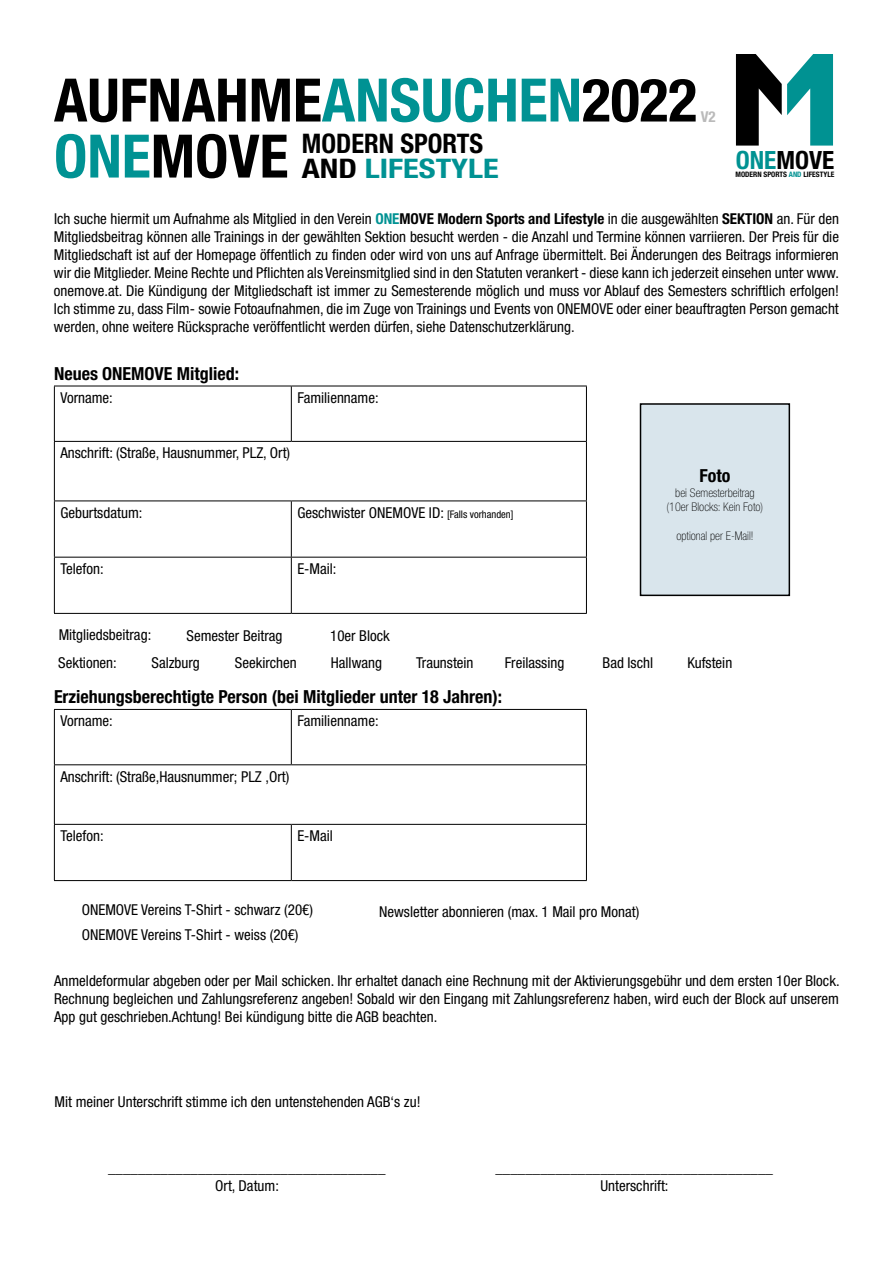
<style>
.page{position:relative;width:893px;height:1263px;background:#fff}
.page>*{position:absolute;margin:0;border:0;box-sizing:border-box;transform-origin:0 0}
.t1{font:700 condensed 60px "Helvetica Neue LT Pro";color:#000}
.t2{font:700 condensed 27px/25.2px "Helvetica Neue LT Pro";color:#000}
.t3{font:700 condensed 25.2px "Helvetica Neue LT Pro";color:#000}
.t4{font:700 condensed 18px "Helvetica Neue LT Pro";color:#000}
.t5{font:condensed 15px/18px "Helvetica Neue LT Pro";color:#000;text-align:justify}
.t6{font:700 condensed 15px "Helvetica Neue LT Pro";color:#bababa}
.t7{font:100 condensed 12px/14.4px "Helvetica Neue LT Pro";color:#000;text-align:center}
.t8{font:700 condensed 7.5px "Helvetica Neue LT Pro";color:#000}
.s1{color:#009293}
.s2{font-weight:700;color:#009293}
.s3{font-weight:700}
.s4{color:#009292}
.s5{font-size:10.5px}
</style>
<div class="page">
<hr style="left:54px;top:386px;width:237px;height:1px;background:#000">
<hr style="left:54px;top:386px;width:1px;height:55px;background:#000">
<hr style="left:291px;top:386px;width:296px;height:1px;background:#000">
<hr style="left:291px;top:386px;width:1px;height:55px;background:#000">
<hr style="left:586px;top:386px;width:1px;height:55px;background:#000">
<hr style="left:54px;top:441px;width:237px;height:1px;background:#000">
<hr style="left:54px;top:442px;width:1px;height:58px;background:#000">
<hr style="left:291px;top:441px;width:296px;height:1px;background:#000">
<hr style="left:586px;top:442px;width:1px;height:58px;background:#000">
<hr style="left:54px;top:500px;width:237px;height:1px;background:#000">
<hr style="left:54px;top:501px;width:1px;height:56px;background:#000">
<hr style="left:291px;top:500px;width:296px;height:1px;background:#000">
<hr style="left:291px;top:501px;width:1px;height:56px;background:#000">
<hr style="left:586px;top:501px;width:1px;height:56px;background:#000">
<hr style="left:54px;top:557px;width:237px;height:1px;background:#000">
<hr style="left:54px;top:557px;width:1px;height:56px;background:#000">
<hr style="left:291px;top:557px;width:296px;height:1px;background:#000">
<hr style="left:291px;top:557px;width:1px;height:56px;background:#000">
<hr style="left:586px;top:557px;width:1px;height:56px;background:#000">
<hr style="left:54px;top:613px;width:237px;height:1px;background:#000">
<hr style="left:291px;top:613px;width:296px;height:1px;background:#000">
<hr style="left:54px;top:709px;width:237px;height:1px;background:#000">
<hr style="left:54px;top:710px;width:1px;height:54px;background:#000">
<hr style="left:291px;top:709px;width:296px;height:1px;background:#000">
<hr style="left:291px;top:710px;width:1px;height:54px;background:#000">
<hr style="left:586px;top:710px;width:1px;height:54px;background:#000">
<hr style="left:54px;top:764px;width:237px;height:1px;background:#000">
<hr style="left:54px;top:765px;width:1px;height:59px;background:#000">
<hr style="left:291px;top:764px;width:296px;height:1px;background:#000">
<hr style="left:586px;top:765px;width:1px;height:59px;background:#000">
<hr style="left:54px;top:824px;width:237px;height:1px;background:#000">
<hr style="left:54px;top:825px;width:1px;height:55px;background:#000">
<hr style="left:291px;top:824px;width:296px;height:1px;background:#000">
<hr style="left:291px;top:825px;width:1px;height:55px;background:#000">
<hr style="left:586px;top:825px;width:1px;height:55px;background:#000">
<hr style="left:54px;top:880px;width:237px;height:1px;background:#000">
<hr style="left:291px;top:880px;width:296px;height:1px;background:#000">
<svg style="left:736px;top:54px;width:97px;height:92px"></svg>
<div style="left:640px;top:404px;width:149px;height:191px;background:#d9e5ec"></div>
<div style="left:640px;top:403px;width:150px;height:193px;border:2px solid #000"></div>
<h1 class="t1" style="left:54px;top:66px;width:645px">AUFNAHME<span class="s1">ANSUCHEN</span>2022</h1>
<p class="t6" style="left:701px;top:108px;width:16px">V2</p>
<h1 class="t1" style="left:54px;top:122px;width:236px"><span class="s1">ONE</span>MOVE</h1>
<h2 class="t2" style="left:302px;top:131px;width:198px">MODERN SPORTS<br>AND <span class="s1">LIFESTYLE</span></h2>
<p class="t5" style="left:54px;top:209px;width:786px">Ich suche hiermit um Aufnahme als Mitglied in den Verein <span class="s2">ONE</span><span class="s3">MOVE Modern Sports and Lifestyle</span> in die ausgewählten <span class="s3">SEKTION</span> an. Für den Mitgliedsbeitrag können alle Trainings in der gewählten Sektion besucht werden - die Anzahl und Termine können varriieren. Der Preis für die Mitgliedschaft ist auf der Homepage öffentlich zu finden oder wird von uns auf Anfrage übermittelt. Bei Änderungen des Beitrags informieren wir die Mitglieder. Meine Rechte und Pflichten als Vereinsmitglied sind in den Statuten verankert - diese kann ich jederzeit einsehen unter www. onemove.at. Die Kündigung der Mitgliedschaft ist immer zu Semesterende möglich und muss vor Ablauf des Semesters schriftlich erfolgen!<br>Ich stimme zu, dass Film- sowie Fotoaufnahmen, die im Zuge von Trainings und Events von ONEMOVE oder einer beauftragten Person gemacht werden, ohne weitere Rücksprache veröffentlicht werden dürfen, siehe Datenschutzerklärung.</p>
<h3 class="t3" style="left:736px;top:145px;width:100px"><span class="s4">ONE</span>MOVE</h3>
<p class="t8" style="left:736px;top:170px;width:100px">MODERN SPORTS <span class="s4">AND</span> LIFESTYLE</p>
<p class="t4" style="left:54px;top:363px;width:187px">Neues ONEMOVE Mitglied:</p>
<p class="t5" style="left:60px;top:388px;width:54px">Vorname:</p>
<p class="t5" style="left:297px;top:388px;width:83px">Familienname:</p>
<p class="t5" style="left:60px;top:444px;width:231px">Anschrift: (Straße, Hausnummer, PLZ, Ort)</p>
<p class="t5" style="left:60px;top:503px;width:84px">Geburtsdatum:</p>
<p class="t5" style="left:297px;top:503px;width:218px">Geschwister ONEMOVE ID: <span class="s5">[Falls vorhanden]</span></p>
<p class="t5" style="left:60px;top:559px;width:45px">Telefon:</p>
<p class="t5" style="left:297px;top:559px;width:41px">E-Mail:</p>
<p class="t5" style="left:59px;top:626px;width:94px">Mitgliedsbeitrag:</p>
<p class="t5" style="left:187px;top:626px;width:97px">Semester Beitrag</p>
<p class="t5" style="left:330px;top:626px;width:61px">10er Block</p>
<p class="t4" style="left:699px;top:466px;width:32px">Foto</p>
<p class="t7" style="left:667px;top:485px;width:98px">bei Semesterbeitrag (10er Blocks: Kein Foto)</p>
<p class="t7" style="left:676px;top:529px;width:79px">optional per E-Mail!</p>
<p class="t5" style="left:152px;top:653px;width:50px">Salzburg</p>
<p class="t5" style="left:235px;top:653px;width:63px">Seekirchen</p>
<p class="t5" style="left:416px;top:653px;width:59px">Traunstein</p>
<p class="t5" style="left:58px;top:653px;width:60px">Sektionen:</p>
<p class="t5" style="left:331px;top:653px;width:53px">Hallwang</p>
<p class="t5" style="left:505px;top:654px;width:61px">Freilassing</p>
<p class="t5" style="left:603px;top:653px;width:52px">Bad Ischl</p>
<p class="t5" style="left:688px;top:653px;width:46px">Kufstein</p>
<p class="t4" style="left:54px;top:686px;width:450px">Erziehungsberechtigte Person (bei Mitglieder unter 18 Jahren):</p>
<p class="t5" style="left:60px;top:712px;width:54px">Vorname:</p>
<p class="t5" style="left:297px;top:712px;width:83px">Familienname:</p>
<p class="t5" style="left:60px;top:767px;width:231px">Anschrift: (Straße,Hausnummer; PLZ ,Ort)</p>
<p class="t5" style="left:60px;top:827px;width:45px">Telefon:</p>
<p class="t5" style="left:297px;top:827px;width:37px">E-Mail</p>
<p class="t5" style="left:82px;top:901px;width:233px">ONEMOVE Vereins T-Shirt - schwarz (20€)</p>
<p class="t5" style="left:82px;top:925px;width:218px">ONEMOVE Vereins T-Shirt - weiss (20€)</p>
<p class="t5" style="left:379px;top:903px;width:262px">Newsletter abonnieren (max. 1 Mail pro Monat)</p>
<p class="t5" style="left:54px;top:971px;width:787px">Anmeldeformular abgeben oder per Mail schicken. Ihr erhaltet danach eine Rechnung mit der Aktivierungsgebühr und dem ersten 10er Block.<br>Rechnung begleichen und Zahlungsreferenz angeben! Sobald wir den Eingang mit Zahlungsreferenz haben, wird euch der Block auf unserem App gut geschrieben.Achtung! Bei kündigung bitte die AGB beachten.</p>
<p class="t5" style="left:55px;top:1092px;width:367px">Mit meiner Unterschrift stimme ich den untenstehenden AGB‘s zu!</p>
<p class="t5" style="left:108px;top:1158px;width:279px;text-align:center">_____________________________________<br>Ort, Datum:</p>
<p class="t5" style="left:495px;top:1158px;width:279px;text-align:center">_____________________________________<br>Unterschrift:</p>
</div>
